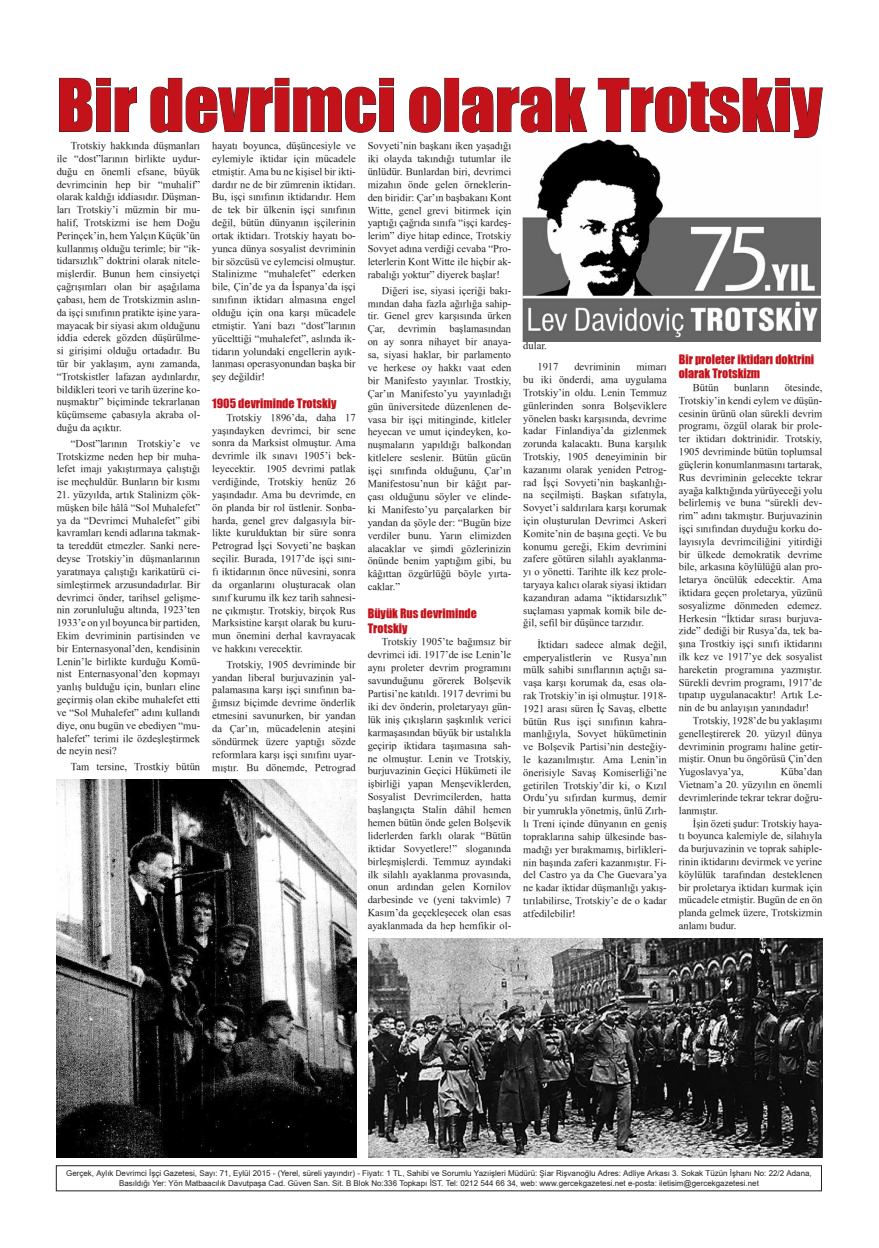
<style>
.page{position:relative;width:879px;height:1248px;background:#fff}
.page>*{position:absolute;margin:0;border:0;box-sizing:border-box;transform-origin:0 0}
.t1{font:67.1px "TR Impact";color:#c4121a}
.t2{font:12px/14.7px "TR Impact";color:#c4121a}
.t3{font:10.5px/12.8px "TR Times New Roman";color:#231f20;text-align:justify}
.t4{font:8px/9.6px "TR Arial";color:#231f20;text-align:center}
</style>
<div class="page">
<img style="left:554px;top:138px;width:266px;height:204px">
<div style="left:56px;top:1165px;width:765px;height:25px;border:1px solid #231f20"></div>
<svg style="left:59px;top:77px;width:78px;height:55px"></svg>
<svg style="left:150px;top:77px;width:140px;height:56px"></svg>
<svg style="left:293px;top:86px;width:261px;height:1106px"></svg>
<svg style="left:345px;top:77px;width:49px;height:56px"></svg>
<svg style="left:409px;top:86px;width:32px;height:47px"></svg>
<div style="left:444px;top:78px;width:15px;height:54px;border:1px solid #231f20"></div>
<svg style="left:462px;top:77px;width:126px;height:56px"></svg>
<svg style="left:597px;top:77px;width:226px;height:61px"></svg>
<img style="left:369px;top:937px;width:454px;height:219px">
<img style="left:57px;top:779px;width:300px;height:377px">
<h1 class="t1" style="left:57px;top:53px;width:767px">Bir devrimci olarak Trotskiy</h1>
<p class="t3" style="left:57px;top:139px;width:145px;text-indent:14px">Trotskiy hakkında düşmanları ile “dost”larının birlikte uydur&shy;duğu en önemli efsane, büyük devrimcinin hep bir “muhalif” olarak kaldığı iddiasıdır. Düşman&shy;ları Trotskiy’i müzmin bir mu&shy;halif, Trotskizmi ise hem Doğu Perinçek’in, hem Yalçın Küçük’ün kullanmış olduğu terimle; bir “ik&shy;tidarsızlık” doktrini olarak nitele&shy;mişlerdir. Bunun hem cinsiyetçi çağrışımları olan bir aşağılama çabası, hem de Trotskizmin aslın&shy;da işçi sınıfının pratikte işine yara&shy;mayacak bir siyasi akım olduğunu iddia ederek gözden düşürülme&shy;si girişimi olduğu ortadadır. Bu tür bir yaklaşım, aynı zamanda, “Trotskistler lafazan aydınlardır, bildikleri teori ve tarih üzerine ko&shy;nuşmaktır” biçiminde tekrarlanan küçümseme çabasıyla akraba ol&shy;duğu da açıktır.</p>
<p class="t3" style="left:57px;top:436px;width:145px;text-indent:14px">“Dost”larının Trotskiy’e ve Trotskizme neden hep bir muha&shy;lefet imajı yakıştırmaya çalıştığı ise meçhuldür. Bunların bir kısmı</p>
<p class="t3" style="left:57px;top:488px;width:145px">21. yüzyılda, artık Stalinizm çök&shy;müşken bile hâlâ “Sol Muhalefet” ya da “Devrimci Muhalefet” gibi kavramları kendi adlarına takmak&shy;ta tereddüt etmezler. Sanki nere&shy;deyse Trotskiy’in düşmanlarının yaratmaya çalıştığı karikatürü ci&shy;simleştirmek arzusundadırlar. Bir devrimci önder, tarihsel gelişme&shy;nin zorunluluğu altında, 1923’ten 1933’e on yıl boyunca bir partiden, Ekim devriminin partisinden ve bir Enternasyonal’den, kendisinin Lenin’le birlikte kurduğu Komü&shy;nist Enternasyonal’den kopmayı yanlış bulduğu için, bunları eline geçirmiş olan ekibe muhalefet etti ve “Sol Muhalefet” adını kullandı diye, onu bugün ve ebediyen “mu&shy;halefet” terimi ile özdeşleştirmek de neyin nesi?</p>
<p class="t3" style="left:71px;top:759px;width:131px">Tam tersine, Trostkiy bütün</p>
<p class="t3" style="left:212px;top:139px;width:145px">hayatı boyunca, düşüncesiyle ve eylemiyle iktidar için mücadele etmiştir. Ama bu ne kişisel bir ikti&shy;dardır ne de bir zümrenin iktidarı.<br>Bu, işçi sınıfının iktidarıdır. Hem de tek bir ülkenin işçi sınıfının değil, bütün dünyanın işçilerinin ortak iktidarı. Trotskiy hayatı bo&shy;yunca dünya sosyalist devriminin bir sözcüsü ve eylemcisi olmuştur.<br>Stalinizme “muhalefet” ederken bile, Çin’de ya da İspanya’da işçi sınıfının iktidarı almasına engel olduğu için ona karşı mücadele etmiştir. Yani bazı “dost”larının yücelttiği “muhalefet”, aslında ik&shy;tidarın yolundaki engellerin ayık&shy;lanması operasyonundan başka bir şey değildir!</p>
<p class="t2" style="left:212px;top:395px;width:126px">1905 devriminde Trotskiy</p>
<p class="t3" style="left:212px;top:410px;width:145px;text-indent:14px">Trotskiy 1896’da, daha 17 yaşındayken devrimci, bir sene sonra da Marksist olmuştur. Ama devrimle ilk sınavı 1905’i bek&shy;leyecektir. 1905 devrimi patlak verdiğinde, Trotskiy henüz 26 yaşındadır. Ama bu devrimde, en ön planda bir rol üstlenir. Sonba&shy;harda, genel grev dalgasıyla bir&shy;likte kurulduktan bir süre sonra Petrograd İşçi Sovyeti’ne başkan seçilir. Burada, 1917’de işçi sını&shy;fı iktidarının önce nüvesini, sonra da organlarını oluşturacak olan sınıf kurumu ilk kez tarih sahnesi&shy;ne çıkmıştır. Trotskiy, birçok Rus Marksistine karşıt olarak bu kuru&shy;mun önemini derhal kavrayacak ve hakkını verecektir.</p>
<p class="t3" style="left:212px;top:657px;width:145px;text-indent:14px">Trotskiy, 1905 devriminde bir yandan liberal burjuvazinin yal&shy;palamasına karşı işçi sınıfının ba&shy;ğımsız biçimde devrime önderlik etmesini savunurken, bir yandan da Çar’ın, mücadelenin ateşini söndürmek üzere yaptığı sözde reformlara karşı işçi sınıfını uyar&shy;mıştır. Bu dönemde, Petrograd</p>
<p class="t3" style="left:368px;top:139px;width:145px">Sovyeti’nin başkanı iken yaşadığı iki olayda takındığı tutumlar ile ünlüdür. Bunlardan biri, devrimci mizahın önde gelen örneklerin&shy;den biridir: Çar’ın başbakanı Kont Witte, genel grevi bitirmek için yaptığı çağrıda sınıfa “işçi kardeş&shy;lerim” diye hitap edince, Trotskiy Sovyet adına verdiği cevaba “Pro&shy;leterlerin Kont Witte ile hiçbir ak&shy;rabalığı yoktur” diyerek başlar!</p>
<p class="t3" style="left:368px;top:283px;width:145px;text-indent:14px">Diğeri ise, siyasi içeriği bakı&shy;mından daha fazla ağırlığa sahip&shy;tir. Genel grev karşısında ürken Çar,</p>
<p class="t3" style="left:368px;top:322px;width:145px;text-indent:82px">başlamasından on ay sonra nihayet bir anaya&shy;sa, siyasi haklar, bir parlamento ve herkese oy hakkı vaat eden bir Manifesto yayınlar. Trostkiy, Çar’ın Manifesto’yu yayınladığı gün üniversitede düzenlenen de&shy;vasa bir işçi mitinginde, kitleler heyecan ve umut içindeyken, ko&shy;nuşmaların yapıldığı balkondan kitlelere seslenir. Bütün gücün işçi sınıfında olduğunu, Çar’ın Manifestosu’nun bir kâğıt par&shy;çası olduğunu söyler ve elinde&shy;ki Manifesto’yu parçalarken bir yandan da şöyle der: “Bugün bize verdiler bunu. Yarın elimizden alacaklar ve şimdi gözlerinizin önünde benim yaptığım gibi, bu kâğıttan özgürlüğü böyle yırta&shy;caklar.”</p>
<p class="t2" style="left:368px;top:605px;width:111px">Büyük Rus devriminde<br>Trotskiy</p>
<p class="t3" style="left:368px;top:635px;width:145px;text-indent:14px">Trotskiy 1905’te bağımsız bir devrimci idi. 1917’de ise Lenin’le aynı proleter devrim programını savunduğunu görerek Bolşevik Partisi’ne katıldı. 1917 devrimi bu iki dev önderin, proletaryayı gün&shy;lük iniş çıkışların şaşkınlık verici karmaşasından büyük bir ustalıkla geçirip iktidara taşımasına sah&shy;ne olmuştur. Lenin ve Trotskiy, burjuvazinin Geçici Hükümeti ile işbirliği yapan Menşeviklerden, Sosyalist Devrimcilerden, hatta başlangıçta Stalin dâhil hemen hemen bütün önde gelen Bolşevik liderlerden farklı olarak “Bütün iktidar Sovyetlere!” sloganında birleşmişlerdi. Temmuz ayındaki ilk silahlı ayaklanma provasında, onun ardından gelen Kornilov darbesinde ve (yeni takvimle) 7<br>Kasım’da geçekleşecek olan esas ayaklanmada da hep hemfikir ol-</p>
<p class="t3" style="left:398px;top:322px;width:39px">devrimin</p>
<p class="t3" style="left:537px;top:334px;width:22px;line-height:21.3px;text-indent:-14px">dular.<br>1917</p>
<p class="t3" style="left:523px;top:360px;width:145px;text-indent:113px">mimarı bu iki önderdi, ama uygulama Trotskiy’in oldu. Lenin Temmuz günlerinden sonra Bolşeviklere yönelen baskı karşısında, devrime kadar Finlandiya’da gizlenmek zorunda kalacaktı. Buna karşılık Trotskiy, 1905 deneyiminin bir kazanımı olarak yeniden Petrog&shy;rad İşçi Sovyeti’nin başkanlığı&shy;na seçilmişti. Başkan sıfatıyla, Sovyet’i saldırılara karşı korumak için oluşturulan Devrimci Askeri Komite’nin de başına geçti. Ve bu konumu gereği, Ekim devrimini zafere götüren silahlı ayaklanma&shy;yı o yönetti. Tarihte ilk kez prole&shy;taryaya kalıcı olarak siyasi iktidarı kazandıran adama “iktidarsızlık” suçlaması yapmak komik bile de&shy;ğil, sefil bir düşünce tarzıdır.</p>
<p class="t3" style="left:523px;top:637px;width:145px;text-indent:14px">İktidarı sadece almak değil, emperyalistlerin ve Rusya’nın mülk sahibi sınıflarının açtığı sa&shy;vaşa karşı korumak da, esas ola&shy;rak Trotskiy’in işi olmuştur. 1918- 1921 arası süren İç Savaş, elbette bütün Rus işçi sınıfının kahra&shy;manlığıyla, Sovyet hükümetinin ve Bolşevik Partisi’nin desteğiy&shy;le kazanılmıştır. Ama Lenin’in önerisiyle Savaş Komiserliği’ne getirilen Trotskiy’dir ki, o Kızıl Ordu’yu sıfırdan kurmuş, demir bir yumrukla yönetmiş, ünlü Zırh&shy;lı Treni içinde dünyanın en geniş topraklarına sahip ülkesinde bas&shy;madığı yer bırakmamış, birlikleri&shy;nin başında zaferi kazanmıştır. Fi&shy;del Castro ya da Che Guevara’ya ne kadar iktidar düşmanlığı yakış&shy;tırılabilirse, Trotskiy’e de o kadar atfedilebilir!</p>
<p class="t3" style="left:574px;top:360px;width:48px">devriminin</p>
<p class="t2" style="left:679px;top:351px;width:137px">Bir proleter iktidarı doktrini olarak Trotskizm</p>
<p class="t3" style="left:693px;top:381px;width:27px">Bütün</p>
<p class="t3" style="left:734px;top:381px;width:36px">bunların</p>
<p class="t3" style="left:679px;top:381px;width:145px;text-indent:106px">ötesinde, Trotskiy’in kendi eylem ve düşün&shy;cesinin ürünü olan sürekli devrim programı, özgül olarak bir prole&shy;ter iktidarı doktrinidir. Trotskiy, 1905 devriminde bütün toplumsal güçlerin konumlanmasını tartarak, Rus devriminin gelecekte tekrar ayağa kalktığında yürüyeceği yolu belirlemiş ve buna “sürekli dev&shy;rim” adını takmıştır. Burjuvazinin işçi sınıfından duyduğu korku do&shy;layısıyla devrimciliğini yitirdiği bir ülkede demokratik devrime bile, arkasına köylülüğü alan pro&shy;letarya öncülük edecektir. Ama iktidara geçen proletarya, yüzünü sosyalizme dönmeden edemez.<br>Herkesin “İktidar sırası burjuva&shy;zide” dediği bir Rusya’da, tek ba&shy;şına Trostkiy işçi sınıfı iktidarını ilk kez ve 1917’ye dek sosyalist hareketin programına yazmıştır.<br>Sürekli devrim programı, 1917’de tıpatıp uygulanacaktır! Artık Le&shy;nin de bu anlayışın yanındadır!</p>
<p class="t3" style="left:679px;top:714px;width:145px;text-indent:14px">Trotskiy, 1928’de bu yaklaşımı genelleştirerek 20. yüzyıl dünya devriminin programı haline getir&shy;miştir. Onun bu öngörüsü Çin’den Yugoslavya’ya,</p>
<p class="t3" style="left:679px;top:765px;width:145px;text-indent:102px">Küba’dan Vietnam’a 20. yüzyılın en önemli devrimlerinde tekrar tekrar doğru&shy;lanmıştır.</p>
<p class="t3" style="left:679px;top:816px;width:145px;text-indent:14px">İşin özeti şudur: Trotskiy haya&shy;tı boyunca kalemiyle de, silahıyla da burjuvazinin ve toprak sahiple&shy;rinin iktidarını devirmek ve yerine köylülük tarafından desteklenen bir proletarya iktidarı kurmak için mücadele etmiştir. Bugün de en ön planda gelmek üzere, Trotskizmin anlamı budur.</p>
<p class="t4" style="left:66px;top:1168px;width:747px">Gerçek, Aylık Devrimci İşçi Gazetesi, Sayı: 71, Eylül 2015 - (Yerel, süreli yayındır) - Fiyatı: 1 TL, Sahibi ve Sorumlu Yazıişleri Müdürü: Şiar Rişvanoğlu Adres: Adliye Arkası 3. Sokak Tüzün İşhanı No: 22/2 Adana,<br>Basıldığı Yer: Yön Matbaacılık Davutpaşa Cad. Güven San. Sit. B Blok No:336 Topkapı İST. Tel: 0212 544 66 34, web: www.gercekgazetesi.net e-posta: iletisim@gercekgazetesi.net</p>
</div>
